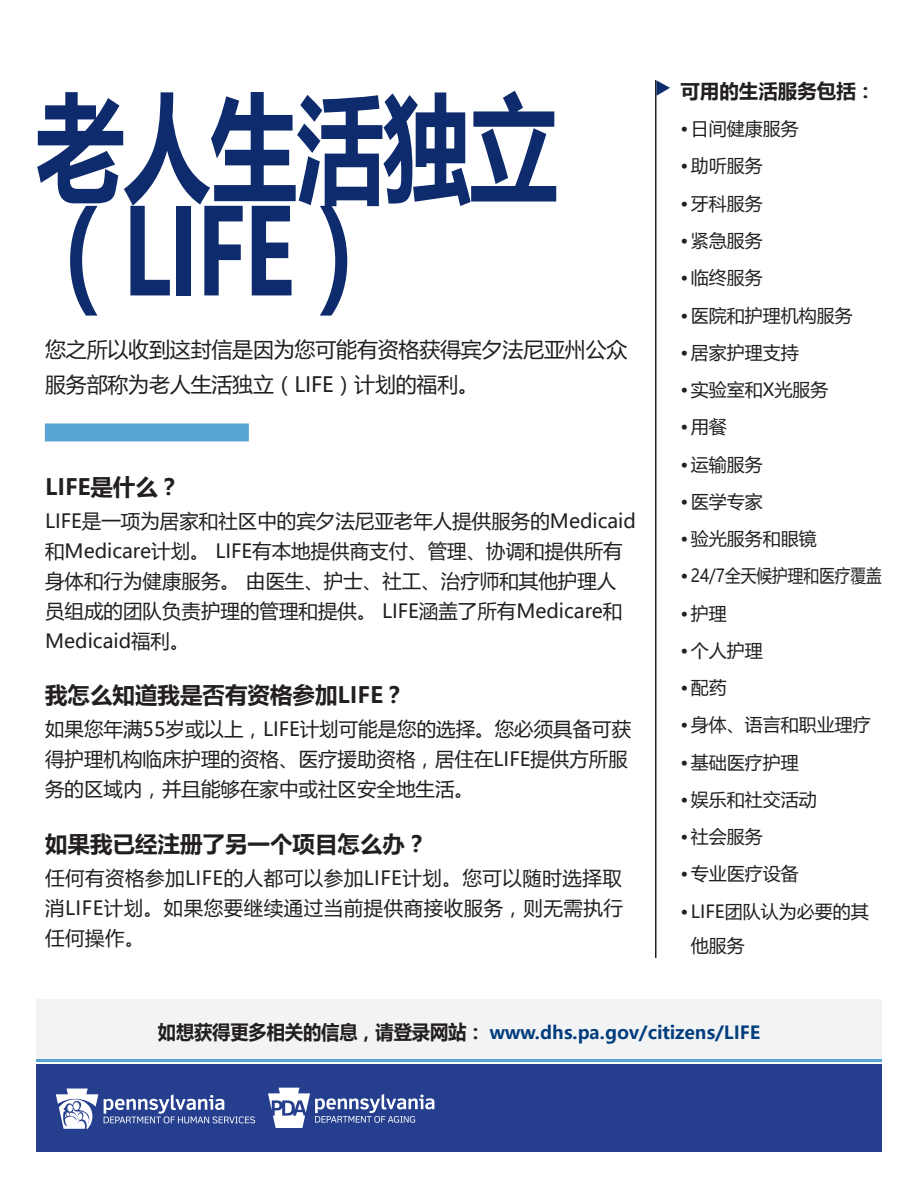
<style>
.page{position:relative;width:918px;height:1188px;background:#fff}
.page>*{position:absolute;margin:0;border:0;box-sizing:border-box;transform-origin:0 0}
.t1{font:700 118.5px/105px "Microsoft Ya Hei";letter-spacing:-.025em;color:#0d2b6d;scale:.75 1}
.t2{font:700 22.5px "Microsoft Ya Hei";color:#231f20}
.t3{font:21px/34.5px "Microsoft Ya Hei";letter-spacing:-.01em;color:#231f20}
.t4{font:19.5px/30px "Microsoft Ya Hei";color:#231f20}
.t5{font:700 19.5px "Microsoft Ya Hei";color:#231f20}
.t6{font:18px "Microsoft Ya Hei";color:#231f20}
.t7{font:700 18px "Microsoft Ya Hei";color:#013d7d}
.s1{font-size:19.5px;color:#231f20}
</style>
<div class="page">
<div style="left:45px;top:423px;width:204px;height:18px;background:#58a5d5"></div>
<div style="left:36px;top:999px;width:846px;height:61px;background:#f2f3f4"></div>
<hr style="left:36px;top:1059px;width:846px;height:2px;background:#58a5d5">
<hr style="left:656px;top:80px;width:1px;height:878px;background:#231f20">
<svg style="left:656px;top:80px;width:14px;height:16px"></svg>
<div style="left:36px;top:1064px;width:846px;height:88px;background:#253f8e"></div>
<svg style="left:104px;top:1094px;width:151px;height:29px"></svg>
<svg style="left:56px;top:1089px;width:42px;height:40px"></svg>
<div style="left:73px;top:1102px;width:6px;height:8px;background:#fff;border-radius:50%"></div>
<svg style="left:268px;top:1088px;width:166px;height:40px"></svg>
<h1 class="t1" style="left:36px;top:91px;width:698px">老人生活独立（LIFE）</h1>
<p class="t3" style="left:45px;top:332px;width:584px">您之所以收到这封信是因为您可能有资格获得宾夕法尼亚州公众服务部称为老人生活独立（LIFE）计划的福利。</p>
<h3 class="t2" style="left:45px;top:472px;width:137px">LIFE是什么？</h3>
<p class="t4" style="left:45px;top:506px;width:592px">LIFE是一项为居家和社区中的宾夕法尼亚老年人提供服务的Medicaid和Medicare计划。 LIFE有本地提供商支付、管理、协调和提供所有身体和行为健康服务。 由医生、护士、社工、治疗师和其他护理人员组成的团队负责护理的管理和提供。 LIFE涵盖了所有Medicare和Medicaid福利。</p>
<h3 class="t2" style="left:45px;top:679px;width:362px">我怎么知道我是否有资格参加LIFE？</h3>
<p class="t4" style="left:45px;top:714px;width:588px">如果您年满55岁或以上，LIFE计划可能是您的选择。您必须具备可获得护理机构临床护理的资格、医疗援助资格，居住在LIFE提供方所服务的区域内，并且能够在家中或社区安全地生活。</p>
<h3 class="t2" style="left:45px;top:829px;width:384px">如果我已经注册了另一个项目怎么办？</h3>
<p class="t4" style="left:45px;top:863px;width:579px;text-align:justify">任何有资格参加LIFE的人都可以参加LIFE计划。您可以随时选择取消LIFE计划。如果您要继续通过当前提供商接收服务，则无需执行任何操作。</p>
<p class="t5" style="left:680px;top:77px;width:196px">可用的生活服务包括：</p>
<p class="t6" style="left:680px;top:117px;width:120px">•日间健康服务</p>
<p class="t6" style="left:680px;top:154px;width:84px">•助听服务</p>
<p class="t6" style="left:680px;top:191px;width:84px">•牙科服务</p>
<p class="t6" style="left:680px;top:228px;width:84px">•紧急服务</p>
<p class="t6" style="left:680px;top:266px;width:84px">•临终服务</p>
<p class="t6" style="left:680px;top:303px;width:174px">•医院和护理机构服务</p>
<p class="t6" style="left:680px;top:340px;width:120px">•居家护理支持</p>
<p class="t6" style="left:680px;top:377px;width:150px">•实验室和X光服务</p>
<p class="t6" style="left:680px;top:415px;width:48px">•用餐</p>
<p class="t6" style="left:680px;top:452px;width:84px">•运输服务</p>
<p class="t6" style="left:680px;top:489px;width:84px">•医学专家</p>
<p class="t6" style="left:680px;top:526px;width:138px">•验光服务和眼镜</p>
<p class="t6" style="left:680px;top:564px;width:203px">• 24/7全天候护理和医疗覆盖</p>
<p class="t6" style="left:680px;top:601px;width:48px">•护理</p>
<p class="t6" style="left:680px;top:638px;width:84px">•个人护理</p>
<p class="t6" style="left:680px;top:675px;width:48px">•配药</p>
<p class="t6" style="left:680px;top:713px;width:192px">•身体、语言和职业理疗</p>
<p class="t6" style="left:680px;top:750px;width:120px">•基础医疗护理</p>
<p class="t6" style="left:680px;top:787px;width:138px">•娱乐和社交活动</p>
<p class="t6" style="left:680px;top:825px;width:84px">•社会服务</p>
<p class="t6" style="left:680px;top:862px;width:120px">•专业医疗设备</p>
<p class="t6" style="left:680px;top:899px;width:190px">•LIFE团队认为必要的其</p>
<p class="t6" style="left:691px;top:933px;width:55px">他服务</p>
<p class="t7" style="left:158px;top:1020px;width:604px"><span class="s1">如想获得更多相关的信息，请登录网站：</span> www.dhs.pa.gov/citizens/LIFE</p>
</div>
